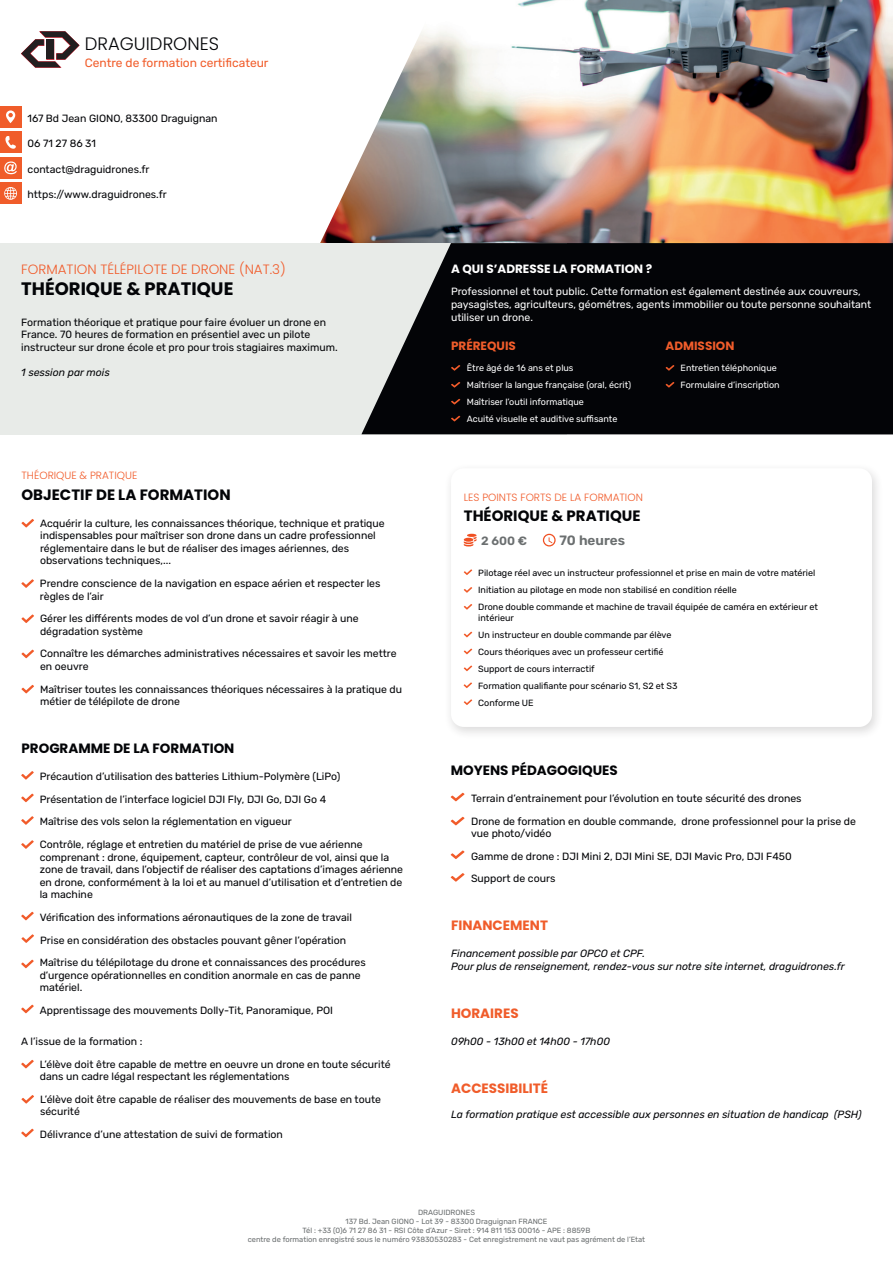
<style>
.page{position:relative;width:893px;height:1263px;background:#fff}
.page>*{position:absolute;margin:0;border:0;box-sizing:border-box;transform-origin:0 0}
.t1{font:700 18px "Poppins";color:#030407}
.t2{font:300 18px "Poppins";color:#030407}
.t3{font:700 15px "Poppins";color:#030407}
.t4{font:700 13.5px "Poppins";color:#030407}
.t5{font:300 13.5px "Poppins";color:#f15b2a}
.t6{font:700 13.5px "Poppins";color:#f05c2a}
.t7{font:600 13.5px "Rubik";color:#6b6f70}
.t8{font:700 12px "Poppins";color:#fff}
.t9{font:12px "Rubik";color:#f15d2b}
.t10{font:700 12px "Poppins";color:#f15d2b}
.t11{font:600 12px "Rubik";color:#6b6f70}
.t12{font:10.5px/12.6px "Rubik";color:#030407}
.t13{font:italic 10.5px/12.6px "Rubik";color:#030407}
.t14{font:10.5px/12.6px "Rubik";color:#fff}
.t15{font:300 10.5px "Poppins";color:#f15b2a}
.t16{font:9px/17px "Rubik";color:#030407}
.t17{font:9px/17px "Rubik";color:#fff}
.t18{font:7.5px/9px "Rubik";color:#6b6f70;text-align:center}
</style>
<div class="page">
<img style="left:436px;top:0;width:457px;height:243px">
<svg style="left:0;top:31px;width:436px;height:212px"></svg>
<div style="left:0;top:132px;width:21px;height:21px;background:#f05c2a"></div>
<svg style="left:5px;top:136px;width:11px;height:13px"></svg>
<div style="left:0;top:157px;width:21px;height:21px;background:#f05c2a"></div>
<svg style="left:4px;top:161px;width:13px;height:13px"></svg>
<div style="left:0;top:183px;width:21px;height:21px;background:#f05c2a"></div>
<svg style="left:4px;top:187px;width:13px;height:13px"></svg>
<svg style="left:21px;top:31px;width:58px;height:37px"></svg>
<div style="left:0;top:106px;width:21px;height:21px;background:#f05c2a"></div>
<svg style="left:6px;top:110px;width:9px;height:13px"></svg>
<div style="left:0;top:243px;width:567px;height:191px;background:#e8ebe8"></div>
<div style="left:444px;top:463px;width:439px;height:276px;background:#231f20;opacity:.16"></div>
<div style="left:451px;top:468px;width:421px;height:259px;background:#fff;border-radius:13px"></div>
<svg style="left:21px;top:519px;width:13px;height:8px"></svg>
<svg style="left:21px;top:579px;width:13px;height:9px"></svg>
<svg style="left:21px;top:614px;width:13px;height:9px"></svg>
<svg style="left:464px;top:569px;width:8px;height:6px"></svg>
<svg style="left:464px;top:632px;width:8px;height:5px"></svg>
<svg style="left:464px;top:649px;width:8px;height:5px"></svg>
<svg style="left:361px;top:243px;width:532px;height:191px;background:#16171a"></svg>
<svg style="left:464px;top:682px;width:8px;height:6px"></svg>
<svg style="left:451px;top:793px;width:13px;height:8px"></svg>
<svg style="left:451px;top:817px;width:13px;height:8px"></svg>
<svg style="left:464px;top:665px;width:8px;height:6px"></svg>
<svg style="left:21px;top:650px;width:13px;height:8px"></svg>
<svg style="left:21px;top:685px;width:13px;height:8px"></svg>
<svg style="left:451px;top:850px;width:13px;height:9px"></svg>
<svg style="left:451px;top:873px;width:13px;height:9px"></svg>
<svg style="left:21px;top:771px;width:13px;height:9px"></svg>
<svg style="left:21px;top:794px;width:13px;height:8px"></svg>
<svg style="left:21px;top:816px;width:13px;height:9px"></svg>
<svg style="left:21px;top:840px;width:13px;height:9px"></svg>
<svg style="left:21px;top:912px;width:13px;height:8px"></svg>
<svg style="left:21px;top:934px;width:13px;height:9px"></svg>
<svg style="left:21px;top:960px;width:13px;height:8px"></svg>
<svg style="left:21px;top:1005px;width:13px;height:8px"></svg>
<svg style="left:21px;top:1060px;width:13px;height:8px"></svg>
<svg style="left:21px;top:1095px;width:13px;height:8px"></svg>
<svg style="left:21px;top:1129px;width:13px;height:8px"></svg>
<svg style="left:464px;top:587px;width:8px;height:6px"></svg>
<svg style="left:464px;top:604px;width:8px;height:6px"></svg>
<svg style="left:464px;top:699px;width:8px;height:6px"></svg>
<svg style="left:451px;top:365px;width:9px;height:6px"></svg>
<svg style="left:451px;top:382px;width:9px;height:6px"></svg>
<svg style="left:666px;top:365px;width:8px;height:6px"></svg>
<svg style="left:666px;top:382px;width:8px;height:6px"></svg>
<svg style="left:451px;top:399px;width:9px;height:5px"></svg>
<svg style="left:451px;top:416px;width:9px;height:5px"></svg>
<svg style="left:464px;top:534px;width:13px;height:12px"></svg>
<svg style="left:543px;top:534px;width:13px;height:12px"></svg>
<h1 class="t2" style="left:85px;top:34px;width:136px">DRAGUIDRONES</h1>
<p class="t9" style="left:85px;top:57px;width:185px">Centre de formation certificateur</p>
<p class="t12" style="left:28px;top:112px;width:192px">167 Bd Jean GIONO, 83300 Draguignan</p>
<p class="t12" style="left:28px;top:138px;width:70px">06 71 27 86 31</p>
<p class="t12" style="left:28px;top:163px;width:123px">contact@draguidrones.fr</p>
<p class="t12" style="left:28px;top:189px;width:141px">https://www.draguidrones.fr</p>
<p class="t5" style="left:21px;top:262px;width:266px">FORMATION TÉLÉPILOTE DE DRONE (NAT.3)</p>
<p class="t8" style="left:476px;top:265px;width:203px">A QUI S’ADRESSE LA FORMATION ?</p>
<h1 class="t1" style="left:21px;top:278px;width:214px">THÉORIQUE &amp; PRATIQUE</h1>
<p class="t12" style="left:21px;top:316px;width:318px">Formation théorique et pratique pour faire évoluer un drone en<br>France. 70 heures de formation en présentiel avec un pilote instructeur sur drone école et pro pour trois stagiaires maximum.</p>
<p class="t13" style="left:21px;top:367px;width:90px">1 session par mois</p>
<p class="t8" style="left:451px;top:262px;width:203px">A QUI S’ADRESSE LA FORMATION ?</p>
<p class="t14" style="left:451px;top:286px;width:422px">Professionnel et tout public. Cette formation est également destinée aux couvreurs, paysagistes, agriculteurs, géométres, agents immobilier ou toute personne souhaitant utiliser un drone.</p>
<p class="t10" style="left:451px;top:339px;width:66px">PRÉREQUIS</p>
<p class="t17" style="left:467px;top:360px;width:166px">Être âgé de 16 ans et plus<br>Maîtriser la langue française (oral, écrit)</p>
<p class="t10" style="left:665px;top:339px;width:70px">ADMISSION</p>
<p class="t17" style="left:681px;top:360px;width:101px">Entretien téléphonique<br>Formulaire d’inscription</p>
<p class="t15" style="left:22px;top:470px;width:117px">THÉORIQUE &amp; PRATIQUE</p>
<h2 class="t3" style="left:22px;top:486px;width:211px">OBJECTIF DE LA FORMATION</h2>
<p class="t12" style="left:40px;top:517px;width:346px">Acquérir la culture, les connaissances théorique, technique et pratique indispensables pour maîtriser son drone dans un cadre professionnel réglementaire dans le but de réaliser des images aériennes, des observations techniques,...</p>
<p class="t12" style="left:40px;top:577px;width:342px">Prendre conscience de la navigation en espace aérien et respecter les règles de l’air</p>
<p class="t12" style="left:40px;top:612px;width:320px">Gérer les différents modes de vol d’un drone et savoir réagir à une dégradation système</p>
<p class="t12" style="left:40px;top:648px;width:358px">Connaître les démarches administratives nécessaires et savoir les mettre en oeuvre</p>
<p class="t12" style="left:40px;top:683px;width:364px">Maîtriser toutes les connaissances théoriques nécessaires à la pratique du métier de télépilote de drone</p>
<p class="t4" style="left:22px;top:741px;width:214px">PROGRAMME DE LA FORMATION</p>
<p class="t12" style="left:40px;top:766px;width:324px;line-height:22.5px">Précaution d’utilisation des batteries Lithium-Polymère (LiPo)<br>Présentation de l’interface logiciel DJI Fly, DJI Go, DJI Go 4<br>Maîtrise des vols selon la réglementation en vigueur<br>Contrôle, réglage et entretien du matériel de prise de vue aérienne</p>
<p class="t12" style="left:40px;top:851px;width:365px">comprenant : drone, équipement, capteur, contrôleur de vol, ainsi que la zone de travail, dans l’objectif de réaliser des captations d’images aérienne en drone, conformément à la loi et au manuel d’utilisation et d’entretien de la machine</p>
<p class="t12" style="left:40px;top:906px;width:328px;line-height:22.5px">Vérification des informations aéronautiques de la zone de travail<br>Prise en considération des obstacles pouvant gêner l’opération<br>Maîtrise du télépilotage du drone et connaissances des procédures</p>
<p class="t12" style="left:40px;top:969px;width:322px">d’urgence opérationnelles en condition anormale en cas de panne matériel.</p>
<p class="t12" style="left:40px;top:1004px;width:295px">Apprentissage des mouvements Dolly-Tit, Panoramique, POI</p>
<p class="t12" style="left:21px;top:1035px;width:123px">A l’issue de la formation :</p>
<p class="t12" style="left:40px;top:1058px;width:352px">L’élève doit être capable de mettre en oeuvre un drone en toute sécurité dans un cadre légal respectant les réglementations</p>
<p class="t12" style="left:40px;top:1093px;width:343px">L’élève doit être capable de réaliser des mouvements de base en toute sécurité</p>
<p class="t12" style="left:40px;top:1128px;width:245px">Délivrance d’une attestation de suivi de formation</p>
<p class="t17" style="left:467px;top:394px;width:152px">Maîtriser l’outil informatique<br>Acuité visuelle et auditive suffisante</p>
<p class="t15" style="left:464px;top:491px;width:181px">LES POINTS FORTS DE LA FORMATION</p>
<h2 class="t3" style="left:464px;top:507px;width:178px">THÉORIQUE &amp; PRATIQUE</h2>
<p class="t11" style="left:481px;top:534px;width:47px">2 600 €</p>
<p class="t7" style="left:559px;top:533px;width:67px">70 heures</p>
<p class="t16" style="left:478px;top:565px;width:339px">Pilotage réel avec un instructeur professionnel et prise en main de votre matériel</p>
<p class="t16" style="left:478px;top:582px;width:341px">Initiation au pilotage en mode non stabilisé en condition réelle<br>Drone double commande et machine de travail équipée de caméra en extérieur et</p>
<p class="t16" style="left:478px;top:610px;width:37px">intérieur</p>
<p class="t16" style="left:478px;top:627px;width:195px">Un instructeur en double commande par élève<br>Cours théoriques avec un professeur certifié</p>
<p class="t16" style="left:478px;top:660px;width:118px">Support de cours interractif</p>
<p class="t16" style="left:478px;top:677px;width:201px">Formation qualifiante pour scénario S1, S2 et S3</p>
<p class="t16" style="left:478px;top:694px;width:57px">Conforme UE</p>
<p class="t4" style="left:451px;top:762px;width:169px">MOYENS PÉDAGOGIQUES</p>
<p class="t12" style="left:471px;top:787px;width:386px;line-height:22.5px">Terrain d’entrainement pour l’évolution en toute sécurité des drones<br>Drone de formation en double commande, drone professionnel pour la prise de</p>
<p class="t12" style="left:471px;top:827px;width:82px">vue photo/vidéo</p>
<p class="t12" style="left:471px;top:845px;width:322px;line-height:22.5px">Gamme de drone : DJI Mini 2, DJI Mini SE, DJI Mavic Pro, DJI F450<br>Support de cours</p>
<p class="t6" style="left:451px;top:918px;width:99px">FINANCEMENT</p>
<p class="t13" style="left:451px;top:948px;width:395px">Financement possible par OPCO et CPF.<br>Pour plus de renseignement, rendez-vous sur notre site internet, draguidrones.fr</p>
<p class="t6" style="left:451px;top:1005px;width:69px">HORAIRES</p>
<p class="t13" style="left:451px;top:1035px;width:160px">09h00 - 13h00 et 14h00 - 17h00</p>
<p class="t6" style="left:451px;top:1080px;width:98px">ACCESSIBILITÉ</p>
<p class="t13" style="left:451px;top:1109px;width:412px">La formation pratique est accessible aux personnes en situation de handicap (PSH)</p>
<p class="t18" style="left:248px;top:1208px;width:399px">DRAGUIDRONES<br>137 Bd. Jean GIONO - Lot 39 - 83300 Draguignan FRANCE<br>Tél : +33 (0)6 71 27 86 31 - RSI Côte d’Azur - Siret : 914 811 153 00016 - APE : 8859B<br>centre de formation enregistré sous le numéro 93830530283 - Cet enregistrement ne vaut pas agrément de l’Etat</p>
</div>
